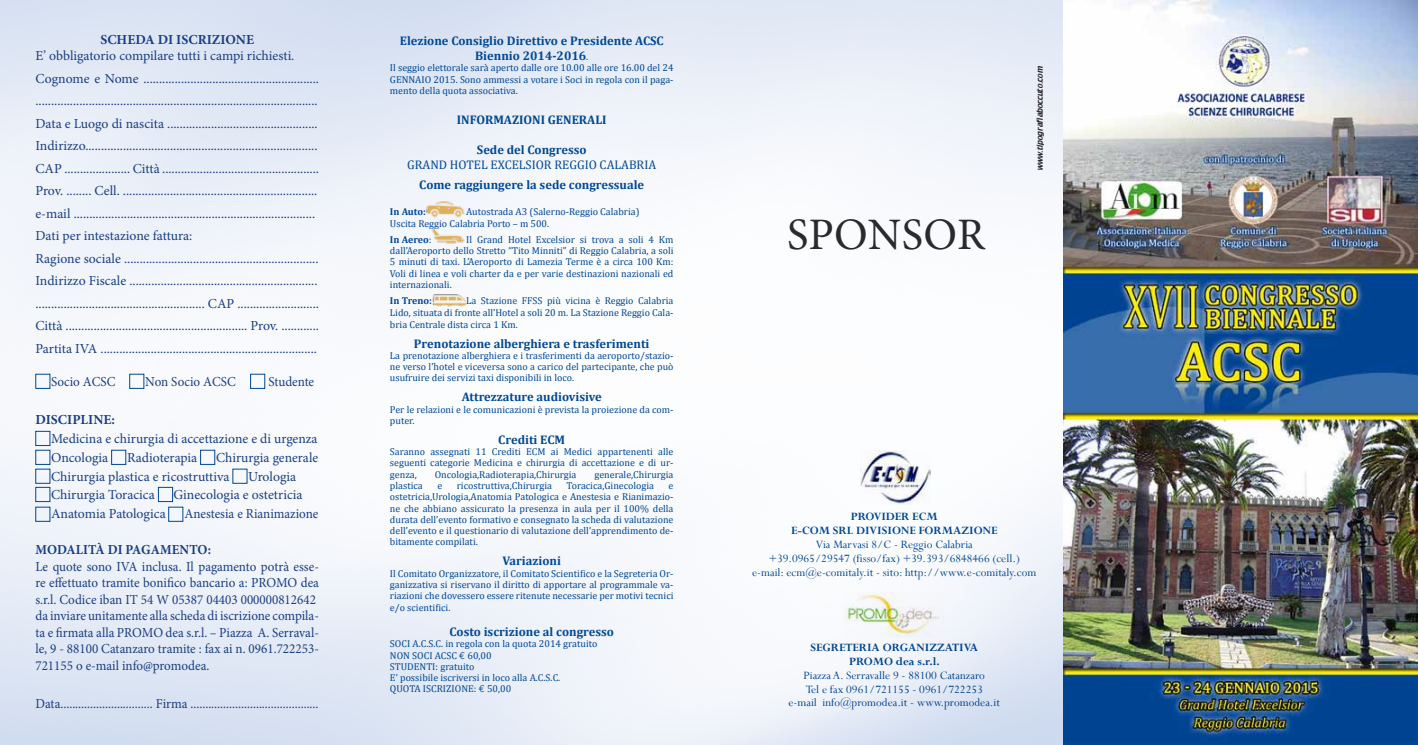
<style>
.page{position:relative;width:1418px;height:745px;background:#fff}
.page>*{position:absolute;margin:0;border:0;box-sizing:border-box;transform-origin:0 0}
.t1{font:45px "Minion Pro";letter-spacing:.005em;color:#2a292d}
.t2{font:13.75px/22.5px "Minion Pro";color:#1a3e82}
.t3{font:13.75px/16.5px "Minion Pro";color:#1a3e82;scale:.95 1}
.t4{font:700 13.75px "Minion Pro";color:#1a3e82}
.t5{font:700 13.75px "Minion Pro";color:#1a3e82;scale:.95 1}
.t6{font:700 12.5px/15px "Cambria";color:#004893;text-align:center}
.t7{font:12.5px/13.8px "Perpetua";color:#004893;text-align:center}
.t8{font:700 12.5px/13.8px "Perpetua";color:#004893}
.t9{font:12.5px "Cambria";color:#004893}
.t10{font:10px/11.2px "Cambria";color:#004893;text-align:justify}
.t11{font:700 10px "Cambria";color:#004893}
.t12{font:7.5px "Crillee";color:#2a292d}
.s1{font-weight:400;font-size:10px}
.s2{font-weight:400}
.s3{font-family:"Euro Mono"}
</style>
<div class="page">
<img style="left:0;top:1px;width:1063px;height:743px">
<img style="left:1063px;top:0;width:354px;height:744px">
<div style="left:129px;top:373px;width:15px;height:15px;border:1px solid #004893"></div>
<div style="left:250px;top:373px;width:15px;height:15px;border:1px solid #004893"></div>
<div style="left:158px;top:486px;width:15px;height:15px;border:1px solid #004893"></div>
<div style="left:111px;top:449px;width:15px;height:15px;border:1px solid #004893"></div>
<div style="left:200px;top:449px;width:15px;height:15px;border:1px solid #004893"></div>
<div style="left:168px;top:506px;width:15px;height:15px;border:1px solid #004893"></div>
<img style="left:860px;top:450px;width:70px;height:54px">
<img style="left:844px;top:592px;width:99px;height:45px">
<img style="left:421px;top:201px;width:43px;height:16px">
<img style="left:427px;top:229px;width:38px;height:14px">
<img style="left:429px;top:294px;width:37px;height:12px">
<h2 class="t4" style="left:100px;top:30px;width:155px">SCHEDA DI ISCRIZIONE</h2>
<p class="t2" style="left:35px;top:45px;width:285px">E’ obbligatorio compilare tutti i campi richiesti.<br>Cognome e Nome ........................................................ ..........................................................................................<br>Data e Luogo di nascita ................................................<br>Indirizzo..........................................................................<br>CAP ..................... Città ..................................................<br>Prov. ........ Cell. .............................................................. e-mail .............................................................................<br>Dati per intestazione fattura:<br>Ragione sociale ..............................................................<br>Indirizzo Fiscale ............................................................ ...................................................... CAP ..........................<br>Città .......................................................... Prov. ............<br>Partita IVA .....................................................................</p>
<h2 class="t3" style="left:51px;top:373px;width:66px">Socio Acsc</h2>
<h2 class="t3" style="left:145px;top:373px;width:93px">Non Socio Acsc</h2>
<h2 class="t3" style="left:268px;top:373px;width:50px">Studente</h2>
<h2 class="t4" style="left:35px;top:410px;width:81px">DISCIPLINE:</h2>
<h2 class="t2" style="left:51px;top:429px;width:268px;line-height:18.8px">Medicina e chirurgia di accettazione e di urgenza<br>Oncologia</h2>
<h2 class="t2" style="left:51px;top:447px;width:269px;line-height:18.8px;text-indent:165px">Chirurgia generale<br>Chirurgia plastica e ricostruttiva</h2>
<h2 class="t2" style="left:127px;top:446px;width:72px">Radioterapia</h2>
<h2 class="t2" style="left:248px;top:464px;width:50px">Urologia</h2>
<h2 class="t2" style="left:51px;top:483px;width:105px">Chirurgia Toracica</h2>
<h2 class="t2" style="left:173px;top:483px;width:131px">Ginecologia e ostetricia</h2>
<h2 class="t2" style="left:51px;top:502px;width:116px">Anatomia Patologica</h2>
<h2 class="t3" style="left:184px;top:505px;width:142px">Anestesia e Rianimazione</h2>
<h2 class="t5" style="left:35px;top:539px;width:22px">MODALI</h2>
<h2 class="t5" style="left:88px;top:539px;width:77px">TÀ DI PAGAMEN</h2>
<h2 class="t5" style="left:189px;top:539px;width:24px">TO:</h2>
<p class="t3" style="left:35px;top:557px;width:300px">Le quote sono IVA inclusa. Il pagamento potrà esse&shy;re effettuato tramite bonifico bancario a: PROMO dea s.r.l. Codice iban IT 54 W 05387 04403 000000812642 da inviare unitamente alla scheda di iscrizione compila&shy;ta e firmata alla PROMO dea s.r.l. – Piazza A. Serraval&shy;le, 9 - 88100 Catanzaro tramite : fax ai n. 0961.722253- 721155 o e-mail info@promodea.</p>
<h2 class="t3" style="left:35px;top:694px;width:299px">Data............................... Firma ...........................................</h2>
<p class="t6" style="left:400px;top:33px;width:265px">Elezione Consiglio Direttivo e Presidente ACSC<br>Biennio 2014-2016<span class="s1">.</span></p>
<p class="t10" style="left:390px;top:62px;width:285px">Il seggio elettorale sarà aperto dalle ore 10.00 alle ore 16.00 del 24<br>GENNAIO 2015. Sono ammessi a votare i Soci in regola con il paga&shy;mento della quota associativa.</p>
<p class="t6" style="left:457px;top:112px;width:150px">Informazioni generali</p>
<p class="t6" style="left:477px;top:142px;width:111px">Sede del Congresso</p>
<p class="t9" style="left:407px;top:157px;width:250px">GRAND HOTEL EXCELSIOR REGGIO CALABRIA</p>
<p class="t6" style="left:419px;top:177px;width:226px">Come raggiungere la sede congressuale</p>
<p class="t11" style="left:390px;top:206px;width:38px">In Auto:</p>
<p class="t10" style="left:390px;top:206px;width:251px;text-indent:76px">Autostrada A3 (Salerno-Reggio Calabria)<br>Uscita Reggio Calabria Porto – m 500.</p>
<p class="t11" style="left:390px;top:233px;width:43px">In Aereo<span class="s2">:</span></p>
<p class="t10" style="left:390px;top:234px;width:285px;text-indent:76px">Il Grand Hotel Excelsior si trova a soli 4 Km dall’Aeroporto dello Stretto “Tito Minniti” di Reggio Calabria, a soli 5 minuti di taxi. L’Aeroporto di Lamezia Terme è a circa 100 Km:<br>Voli di linea e voli charter da e per varie destinazioni nazionali ed internazionali.</p>
<p class="t11" style="left:390px;top:294px;width:44px">In Treno:</p>
<p class="t10" style="left:390px;top:295px;width:285px;line-height:11.6px;text-indent:76px">La Stazione FFSS più vicina è Reggio Calabria Lido, situata di fronte all’Hotel a soli 20 m. La Stazione Reggio Cala&shy;bria Centrale dista circa 1 Km.</p>
<p class="t6" style="left:414px;top:335px;width:237px">Prenotazione alberghiera e trasferimenti</p>
<p class="t10" style="left:390px;top:349px;width:285px">La prenotazione alberghiera e i trasferimenti da aeroporto/stazio&shy;ne verso l’hotel e viceversa sono a carico del partecipante, che può usufruire dei servizi taxi disponibili in loco.</p>
<p class="t6" style="left:461px;top:389px;width:141px">Attrezzature audiovisive</p>
<p class="t10" style="left:390px;top:403px;width:285px">Per le relazioni e le comunicazioni è prevista la proiezione da com&shy;puter.</p>
<p class="t6" style="left:498px;top:431px;width:67px">Crediti ECM</p>
<p class="t10" style="left:390px;top:446px;width:285px">Saranno assegnati 11 Crediti ECM ai Medici appartenenti alle seguenti categorie Medicina e chirurgia di accettazione e di ur&shy;genza,</p>
<p class="t10" style="left:435px;top:468px;width:143px">Oncologia,Radioterapia,Chirurgia</p>
<p class="t10" style="left:594px;top:468px;width:81px">generale,Chirurgia</p>
<p class="t10" style="left:390px;top:479px;width:34px">plastica</p>
<p class="t10" style="left:437px;top:479px;width:6px">e</p>
<p class="t10" style="left:457px;top:479px;width:97px">ricostruttiva,Chirurgia</p>
<p class="t10" style="left:566px;top:479px;width:89px">Toracica,Ginecologia</p>
<p class="t10" style="left:390px;top:479px;width:285px;text-indent:279px">e ostetricia,Urologia,Anatomia Patologica e Anestesia e Rianimazio&shy;ne che abbiano assicurato la presenza in aula per il 100% della durata dell’evento formativo e consegnato la scheda di valutazione dell’evento e il questionario di valutazione dell’apprendimento de&shy;bitamente compilati.</p>
<p class="t6" style="left:502px;top:553px;width:60px">Variazioni</p>
<p class="t10" style="left:390px;top:567px;width:285px">Il Comitato Organizzatore, il Comitato Scientifico e la Segreteria Or&shy;ganizzativa si riservano il diritto di apportare al programmale va&shy;riazioni che dovessero essere ritenute necessarie per motivi tecnici e/o scientifici.</p>
<p class="t6" style="left:449px;top:623px;width:166px">Costo iscrizione al congresso</p>
<p class="t10" style="left:390px;top:638px;width:209px;text-align:left">SOCI A.C.S.C. in regola con la quota 2014 gratuito<br>NON SOCI ACSC <span class="s3">E</span> 60,00<br>STUDENTI: gratuito<br>E’ possibile iscriversi in loco alla A.C.S.C.<br>QUOTA ISCRIZIONE: <span class="s3">E</span> 50,00</p>
<h1 class="t1" style="left:787px;top:204px;width:199px">sponsor</h1>
<p class="t12" style="left:1034px;top:170px;width:105px;rotate:-90deg">www.tipografiaboccuto.com</p>
<p class="t8" style="left:791px;top:509px;width:148px;text-indent:60px">PROVIDER ECM<br>E-COM SRL DIVISIO</p>
<p class="t8" style="left:901px;top:523px;width:34px">NE FORM</p>
<p class="t8" style="left:953px;top:523px;width:45px">AZIONE</p>
<p class="t7" style="left:752px;top:537px;width:286px">Via Marvasi 8/C - Reggio Calabria<br>+39.0965/29547 (fisso/fax) +39.393/6848466 (cell.) e-mail: ecm@e-comitaly.it - sito: http://www.e-comitaly.com</p>
<p class="t8" style="left:810px;top:640px;width:169px;text-align:center">SEGRETERIA ORGANIZZATIVA<br>PROMO DEA S.R.L.</p>
<p class="t7" style="left:788px;top:667px;width:213px">Piazza A. Serravalle 9 - 88100 Catanzaro<br>Tel e fax 0961/721155 - 0961/722253<br>e-mail info@promodea.it - www.promodea.it</p>
</div>
